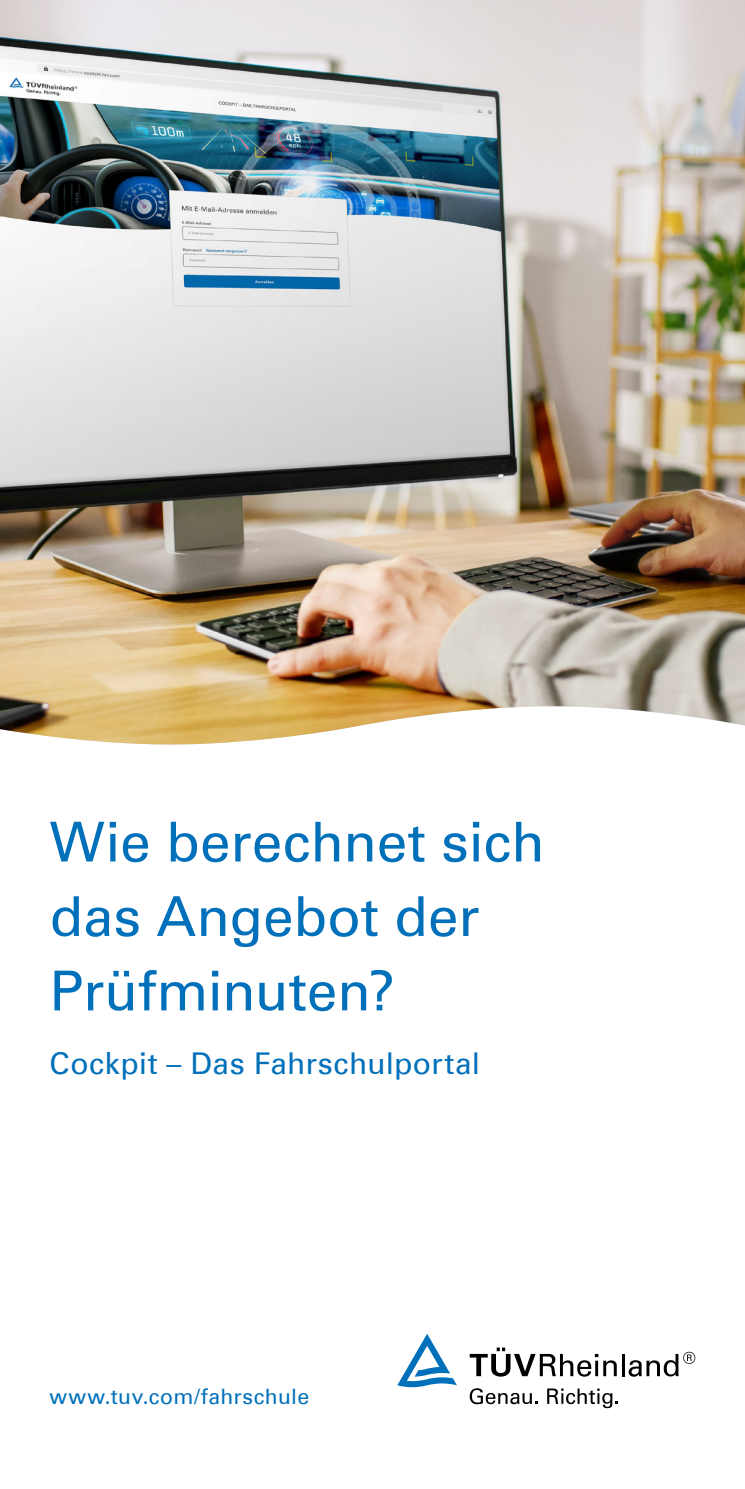
<style>
.page{position:relative;width:745px;height:1489px;background:#fff}
.page>*{position:absolute;margin:0;border:0;box-sizing:border-box;transform-origin:0 0}
.t1{font:55px/74.5px "Univers Com 55 Roman";letter-spacing:-.005em;color:#0070ba}
.t2{font:30px "Univers Com 55 Roman";letter-spacing:.015em;color:#0070ba}
.t3{font:21.25px "Univers Com 55 Roman";letter-spacing:.02em;color:#0070ba}
</style>
<div class="page">
<svg style="left:469px;top:1347px;width:147px;height:29px"></svg>
<hr style="left:621px;top:1353px;width:3px;height:22px;background:#000">
<svg style="left:628px;top:1351px;width:66px;height:25px"></svg>
<svg style="left:469px;top:1388px;width:68px;height:15px"></svg>
<svg style="left:547px;top:1388px;width:70px;height:19px"></svg>
<svg style="left:397px;top:1333px;width:59px;height:53px"></svg>
<img style="left:0;top:0;width:744px;height:744px">
<p class="t1" style="left:50px;top:804px;width:496px">Wie berechnet sich das Angebot der<br>Prüfminuten?</p>
<p class="t2" style="left:50px;top:1045px;width:431px">Cockpit – Das Fahrschulportal</p>
<p class="t3" style="left:50px;top:1383px;width:261px">www.tuv.com/fahrschule</p>
</div>
